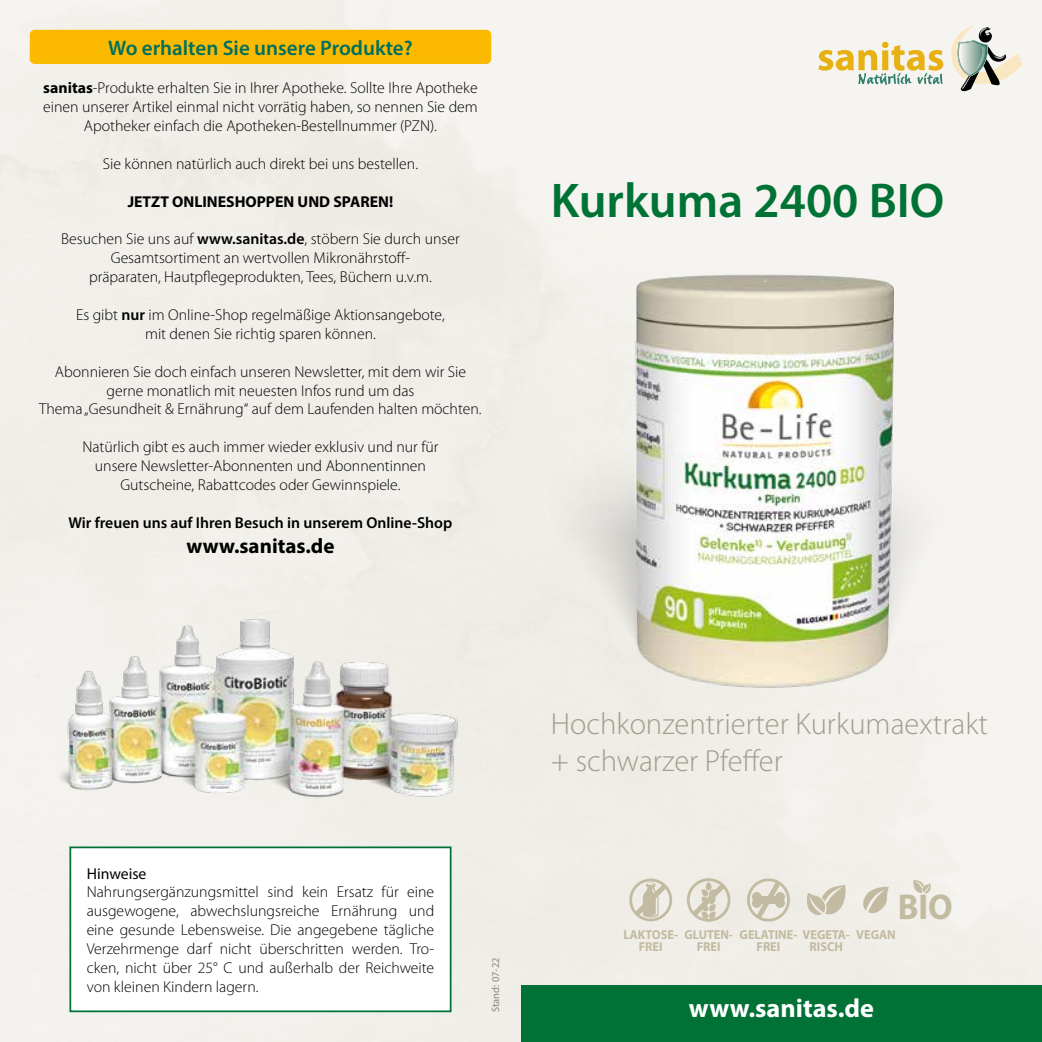
<style>
.page{position:relative;width:1042px;height:1042px;background:#f1efea}
.page>*{position:absolute;margin:0;border:0;box-sizing:border-box;transform-origin:0 0}
.t1{font:600 49px "Myriad Pro";color:#007236}
.t2{font:700 36.05px "Myriad Pro";color:#c2bba1;scale:.95 1}
.t3{font:300 30.62px/36.8px "Myriad Pro";color:#a39d8f}
.t4{font:700 26.25px "Myriad Pro";color:#fff}
.t5{font:600 21px "Myriad Pro";color:#006f5e}
.t6{font:700 21px "Myriad Pro";color:#000}
.t7{font:300 15.75px/18.9px "Myriad Pro";color:#000;text-align:center}
.t8{font:600 15.75px "Myriad Pro";color:#000}
.t9{font:700 15.75px "Myriad Pro";color:#000}
.t10{font:15.75px "Myriad Pro";color:#000}
.t11{font:700 12.95px/11.9px "Myriad Pro";color:#c2bba1;scale:.95 1}
.t12{font:10.5px "Myriad Pro";color:#878787}
.s1{font-weight:700}
.s2{font-weight:600}
</style>
<div class="page">
<div style="left:521px;top:985px;width:521px;height:57px;background:#007236"></div>
<svg style="left:818px;top:25px;width:205px;height:66px"></svg>
<img style="left:551px;top:265px;width:461px;height:437px">
<svg style="left:913px;top:879px;width:18px;height:15px"></svg>
<svg style="left:862px;top:886px;width:27px;height:28px"></svg>
<svg style="left:805px;top:884px;width:41px;height:32px"></svg>
<svg style="left:687px;top:878px;width:43px;height:43px;background:#dad6c7"></svg>
<svg style="left:629px;top:878px;width:43px;height:43px;background:#dad6c7"></svg>
<svg style="left:744px;top:876px;width:48px;height:48px;background:#ddd9cb"></svg>
<div style="left:30px;top:30px;width:461px;height:34px;background:#fbba00;border-radius:5px"></div>
<img style="left:791px;top:310px;width:99px;height:356px">
<div style="left:69px;top:846px;width:382px;height:166px;background:#fff;border:2px solid #007236"></div>
<img style="left:46px;top:608px;width:424px;height:201px">
<img style="left:635px;top:274px;width:156px;height:413px">
<h3 class="t5" style="left:108px;top:35px;width:306px">Wo erhalten Sie unsere Produkte?</h3>
<p class="t7" style="left:43px;top:79px;width:436px"><span class="s1">sanitas</span>-Produkte erhalten Sie in Ihrer Apotheke. Sollte Ihre Apotheke einen unserer Artikel einmal nicht vorrätig haben, so nennen Sie dem<br>Apotheker einfach die Apotheken-Bestellnummer (PZN).</p>
<p class="t7" style="left:103px;top:154px;width:317px">Sie können natürlich auch direkt bei uns bestellen.</p>
<p class="t9" style="left:128px;top:191px;width:267px">JETZT ONLINESHOPPEN UND SPAREN!</p>
<p class="t7" style="left:61px;top:230px;width:400px">Besuchen Sie uns auf <span class="s2">www.sanitas.de</span>, stöbern Sie durch unser<br>Gesamtsortiment an wertvollen Mikronährstoff-<br>präparaten, Hautpflegeprodukten, Tees, Büchern u.v.m.</p>
<p class="t7" style="left:76px;top:305px;width:370px">Es gibt <span class="s2">nur</span> im Online-Shop regelmäßige Aktionsangebote, mit denen Sie richtig sparen können.</p>
<p class="t7" style="left:39px;top:362px;width:444px">Abonnieren Sie doch einfach unseren Newsletter, mit dem wir Sie gerne monatlich mit neuesten Infos rund um das<br>Thema „Gesundheit &amp; Ernährung“ auf dem Laufenden halten möchten.</p>
<p class="t7" style="left:82px;top:438px;width:358px">Natürlich gibt es auch immer wieder exklusiv und nur für unsere Newsletter-Abonnenten und Abonnentinnen<br>Gutscheine, Rabattcodes oder Gewinnspiele.</p>
<p class="t8" style="left:69px;top:512px;width:385px">Wir freuen uns auf Ihren Besuch in unserem Online-Shop</p>
<h3 class="t6" style="left:186px;top:532px;width:150px">www.sanitas.de</h3>
<h1 class="t1" style="left:551px;top:169px;width:395px">Kurkuma 2400 BIO</h1>
<p class="t10" style="left:87px;top:863px;width:61px">Hinweise</p>
<p class="t7" style="left:87px;top:883px;width:349px;text-align:justify">Nahrungsergänzungsmittel sind kein Ersatz für eine ausgewogene, abwechslungsreiche Ernährung und eine gesunde Lebensweise. Die angegebene tägliche Verzehrmenge darf nicht überschritten werden. Tro&shy;cken, nicht über 25° C und außerhalb der Reichweite von kleinen Kindern lagern.</p>
<p class="t12" style="left:489px;top:1012px;width:56px;rotate:-90deg">Stand: 07-22</p>
<h3 class="t3" style="left:551px;top:706px;width:438px">Hochkonzentrierter Kurkumaextrakt + schwarzer Pfeffer</h3>
<h2 class="t2" style="left:898px;top:883px;width:59px">BIO</h2>
<p class="t11" style="left:623px;top:928px;width:59px">LAKTOSE-</p>
<p class="t11" style="left:856px;top:928px;width:43px">VEGAN</p>
<p class="t11" style="left:639px;top:940px;width:27px">FREI</p>
<p class="t11" style="left:684px;top:928px;width:53px;text-align:center">GLUTEN-<br>FREI</p>
<p class="t11" style="left:809px;top:928px;width:44px;text-indent:-70px">GELATINE- VEGETA-<br>RISCH</p>
<p class="t11" style="left:756px;top:940px;width:27px">FREI</p>
<h3 class="t4" style="left:689px;top:991px;width:187px">www.sanitas.de</h3>
</div>
